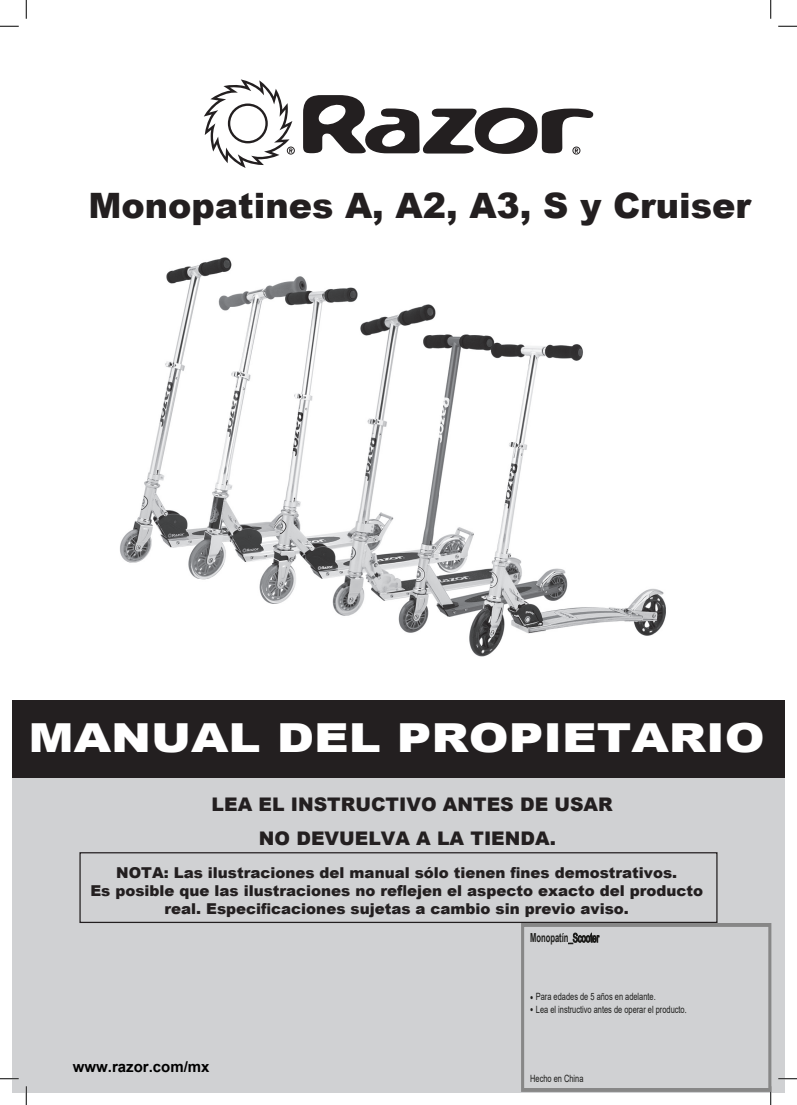
<style>
.page{position:relative;width:797px;height:1105px;background:#fff}
.page>*{position:absolute;margin:0;border:0;box-sizing:border-box;transform-origin:0 0}
.t1{font:900 40px "Arial";color:#fff;scale:1.2 1}
.t2{font:900 35px "Arial";color:#231f20}
.t3{font:900 18.75px/33.4px "Arial";color:#231f20;text-align:center}
.t4{font:900 15px/18px "Arial";color:#231f20;text-align:center}
.t5{font:700 15px "Arial";color:#000}
.t6{font:700 12.5px "Arial Narrow";color:#1d1d1b;scale:.74 1}
.t7{font:10px "Arial";color:#1d1d1b;scale:.74 1}
.s1{font-weight:400}
.s2{font-style:inherit}
.s3{font-family:"Universalis ADF Std";font-size:12.12px}
</style>
<div class="page">
<svg style="left:204px;top:79px;width:91px;height:89px"></svg>
<svg style="left:303px;top:95px;width:290px;height:60px"></svg>
<img style="left:120px;top:257px;width:546px;height:400px">
<div style="left:12px;top:777px;width:773px;height:316px;background:#d0d1d3"></div>
<div style="left:12px;top:699px;width:773px;height:78px;background:#231f20"></div>
<div style="left:79px;top:852px;width:638px;height:71px;border:1px solid #231f20"></div>
<svg style="left:0;top:25px;width:19px;height:2px"></svg>
<svg style="left:778px;top:25px;width:19px;height:2px"></svg>
<svg style="left:0;top:1078px;width:19px;height:1px"></svg>
<svg style="left:778px;top:1078px;width:19px;height:1px"></svg>
<svg style="left:25px;top:0;width:2px;height:19px"></svg>
<svg style="left:25px;top:1086px;width:2px;height:19px"></svg>
<svg style="left:770px;top:0;width:1px;height:19px"></svg>
<svg style="left:770px;top:1092px;width:1px;height:13px"></svg>
<div style="left:521px;top:923px;width:250px;height:169px;border:3px solid #878787"></div>
<h2 class="t2" style="left:89px;top:180px;width:664px">Monopatines A, A2, A3, S y Cruiser</h2>
<h1 class="t1" style="left:29px;top:709px;width:615px">MANUAL DEL PROPIETARIO</h1>
<p class="t3" style="left:212px;top:787px;width:402px">LEA EL INSTRUCTIVO ANTES DE USAR<br>NO DEVUELVA A LA TIENDA.</p>
<p class="t4" style="left:90px;top:864px;width:614px">NOTA: Las ilustraciones del manual sólo tienen fines demostrativos.<br>Es posible que las ilustraciones no reflejen el aspecto exacto del producto real. Especificaciones sujetas a cambio sin previo aviso.</p>
<p class="t6" style="left:530px;top:928px;width:95px">Monopatín<span class="s1">_Scooter</span></p>
<p class="t5" style="left:73px;top:1056px;width:138px">www.razor.com/<span class="s2">mx</span></p>
<p class="t7" style="left:530px;top:989px;width:171px"><span class="s3">•</span> Para edades de 5 años en adelante.</p>
<p class="t7" style="left:530px;top:1002px;width:213px"><span class="s3">•</span> Lea el instructivo antes de operar el producto<span class="s3">.</span></p>
<p class="t7" style="left:530px;top:1072px;width:74px">Hecho en China</p>
</div>
